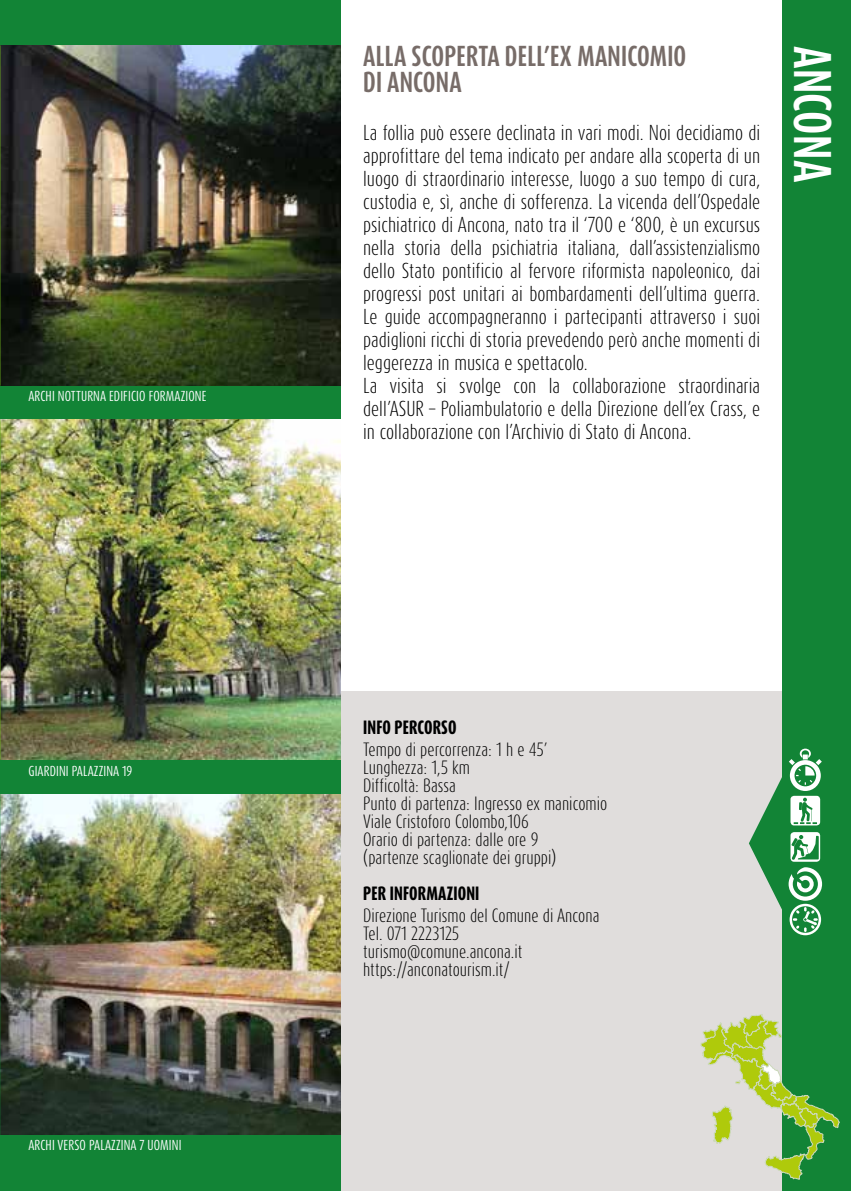
<style>
.page{position:relative;width:851px;height:1191px;background:#fff}
.page>*{position:absolute;margin:0;border:0;box-sizing:border-box;transform-origin:0 0}
.t1{font:700 44px "Dax Compact Pro";letter-spacing:.01em;color:#fff}
.t2{font:700 24px/26px "Dax Compact Pro";letter-spacing:.01em;color:#776c68}
.t3{font:300 18px/23px "Dax Compact Pro";color:#000}
.t4{font:300 16px/18px "Dax Compact Pro";color:#000}
.t5{font:800 16px "Dax Compact Pro";letter-spacing:.01em;color:#000}
.t6{font:12px "Dax Compact Pro";letter-spacing:.01em;color:#fff}
</style>
<div class="page">
<div style="left:0;top:692px;width:850px;height:499px;background:#e0dddc"></div>
<div style="left:782px;top:0;width:68px;height:1191px;background:#128436"></div>
<svg style="left:790px;top:832px;width:30px;height:29px"></svg>
<svg style="left:789px;top:748px;width:32px;height:77px"></svg>
<svg style="left:788px;top:867px;width:34px;height:68px"></svg>
<svg style="left:749px;top:777px;width:33px;height:133px"></svg>
<div style="left:0;top:0;width:340px;height:1191px;background:#128436"></div>
<img style="left:0;top:45px;width:340px;height:341px">
<img style="left:0;top:794px;width:340px;height:340px">
<img style="left:0;top:420px;width:340px;height:340px">
<svg style="left:700px;top:1014px;width:139px;height:166px"></svg>
<p class="t6" style="left:28px;top:388px;width:180px">ARCHI NOTTURNA EDIFICIO FORMAZIONE</p>
<p class="t6" style="left:28px;top:763px;width:105px">GIARDINI PALAZZINA 19</p>
<p class="t6" style="left:28px;top:1137px;width:154px">ARCHI VERSO PALAZZINA 7 UOMINI</p>
<h2 class="t2" style="left:363px;top:43px;width:324px">ALLA SCOPERTA DELL’EX MANICOMIO<br>DI ANCONA</h2>
<p class="t3" style="left:363px;top:121px;width:398px">La follia può essere declinata in vari modi. Noi decidiamo di approfittare del tema indicato per andare alla scoperta di un luogo di straordinario interesse, luogo a suo tempo di cura, custodia e, sì, anche di sofferenza. La vicenda dell’Ospedale psichiatrico di Ancona, nato tra il ‘700 e ‘800, è un excursus nella storia della psichiatria italiana, dall’assistenzialismo dello Stato pontificio al fervore riformista napoleonico, dai progressi post unitari ai bombardamenti dell’ultima guerra.<br>Le guide accompagneranno i partecipanti attraverso i suoi padiglioni ricchi di storia prevedendo però anche momenti di leggerezza in musica e spettacolo.<br>La visita si svolge con la collaborazione straordinaria dell’ASUR – Poliambulatorio e della Direzione dell’ex Crass, e in collaborazione con l’Archivio di Stato di Ancona.</p>
<h1 class="t1" style="left:841px;top:46px;width:138px;rotate:90deg">ANCONA</h1>
<p class="t5" style="left:363px;top:716px;width:95px">INFO PERCORSO</p>
<p class="t4" style="left:363px;top:740px;width:246px">Tempo di percorrenza: 1 h e 45’<br>Lunghezza: 1,5 km<br>Difficoltà: Bassa<br>Punto di partenza: Ingresso ex manicomio<br>Viale Cristoforo Colombo,106<br>Orario di partenza: dalle ore 9<br>(partenze scaglionate dei gruppi)</p>
<p class="t5" style="left:363px;top:882px;width:118px">PER INFORMAZIONI</p>
<p class="t4" style="left:363px;top:906px;width:238px">Direzione Turismo del Comune di Ancona<br>Tel. 071 2223125 turismo@comune.ancona.it https://anconatourism.it/</p>
</div>
